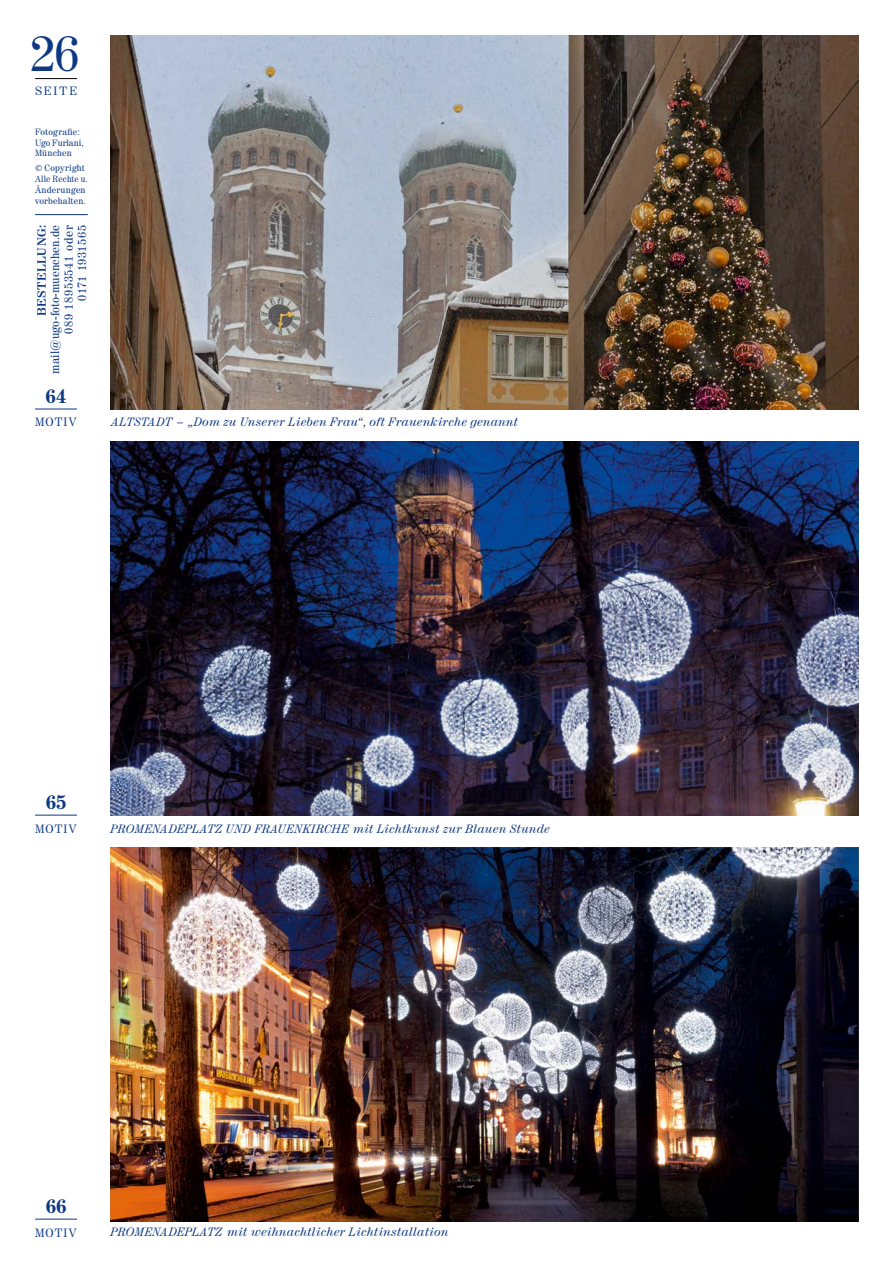
<style>
.page{position:relative;width:893px;height:1263px;background:#fff}
.page>*{position:absolute;margin:0;border:0;box-sizing:border-box;transform-origin:0 0}
.t1{font:49.5px "Century 725 BT";color:#0d3884}
.t2{font:700 19.5px "Century 725 BT";color:#0d3884}
.t3{font:italic 12px "Century 725 BT";letter-spacing:.02em;color:#0d3884}
.t4{font:12px/13.5px "Century 725 BT";letter-spacing:.03em;color:#0d3884;text-align:right}
.t5{font:12px "Century 725 BT";letter-spacing:.065em;color:#0d3884}
.t6{font:700 12px "Century 725 BT";letter-spacing:.04em;color:#0d3884}
.t7{font:9px/10.8px "Century 725 BT";letter-spacing:.015em;color:#0d3884}
.s1{font-style:normal}
</style>
<div class="page">
<hr style="left:35px;top:78px;width:42px;height:1px;background:#000">
<hr style="left:35px;top:214px;width:53px;height:1px;background:#0d3884">
<hr style="left:35px;top:409px;width:42px;height:1px;background:#0d3884">
<hr style="left:35px;top:815px;width:42px;height:1px;background:#0d3884">
<hr style="left:35px;top:1219px;width:42px;height:1px;background:#0d3884">
<img style="left:111px;top:847px;width:748px;height:374px">
<img style="left:111px;top:441px;width:748px;height:374px">
<img style="left:111px;top:35px;width:748px;height:374px">
<h1 class="t1" style="left:31px;top:23px;width:50px">26</h1>
<p class="t5" style="left:35px;top:83px;width:44px">SEITE</p>
<p class="t7" style="left:35px;top:126px;width:50px">Fotografie:<br>Ugo Furlani,<br>München</p>
<p class="t7" style="left:35px;top:163px;width:54px">© Copyright<br>Alle Rechte u.<br>Änderungen vorbehalten.</p>
<p class="t6" style="left:34px;top:316px;width:92px;rotate:-90deg">BESTELLUNG:</p>
<p class="t4" style="left:48px;top:374px;width:150px;rotate:-90deg">mail@ugo-foto-muenchen.de<br>089 18953541 oder<br>0171 1931565</p>
<h2 class="t2" style="left:46px;top:384px;width:22px">64</h2>
<p class="t5" style="left:35px;top:415px;width:43px">MOTIV</p>
<p class="t3" style="left:112px;top:415px;width:408px">ALTSTADT <span class="s1">–</span> „Dom zu Unserer Lieben Frau“, oft Frauenkirche genannt</p>
<h2 class="t2" style="left:46px;top:790px;width:22px">65</h2>
<p class="t5" style="left:35px;top:821px;width:43px">MOTIV</p>
<p class="t3" style="left:111px;top:821px;width:441px">PROMENADEPLATZ UND FRAUENKIRCHE mit Lichtkunst zur Blauen Stunde</p>
<h2 class="t2" style="left:46px;top:1194px;width:22px">66</h2>
<p class="t5" style="left:35px;top:1225px;width:43px">MOTIV</p>
<p class="t3" style="left:111px;top:1225px;width:340px">PROMENADEPLATZ mit weihnachtlicher Lichtinstallation</p>
</div>
